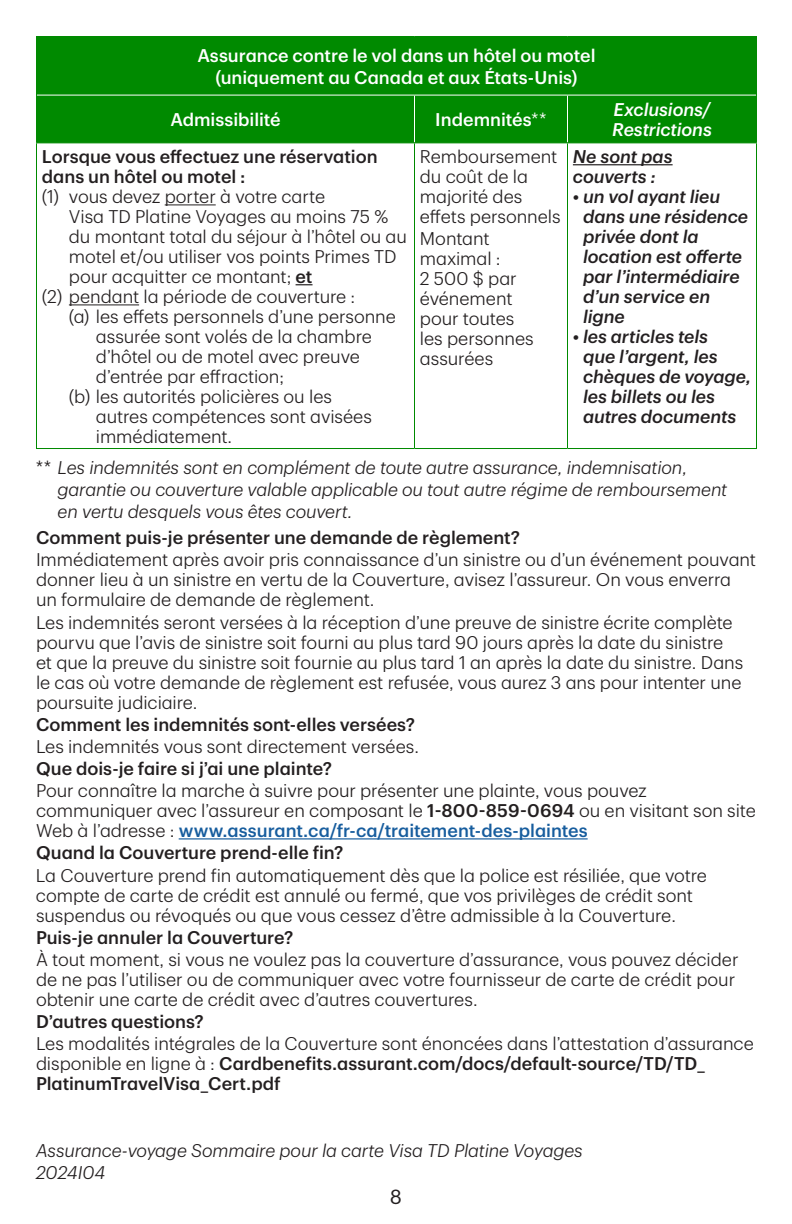
<style>
.page{position:relative;width:792px;height:1224px;background:#fff}
.page>*{position:absolute;margin:0;border:0;box-sizing:border-box;transform-origin:0 0}
.t1{font:20px "TD Graphik";color:#231f20}
.t2{font:300 18px/20px "TD Graphik";letter-spacing:-.005em;color:#231f20}
.t3{font:500 18px/20px "TD Graphik";color:#231f20}
.t4{font:italic 300 18px/22px "TD Graphik";letter-spacing:-.005em;color:#231f20}
.t5{font:italic 500 18px/20px "TD Graphik";letter-spacing:-.005em;color:#231f20}
.t6{font:500 18px/22.2px "TD Graphik";color:#fff;text-align:center}
.t7{font:italic 500 18px/20px "TD Graphik";letter-spacing:-.005em;color:#fff}
.s1{font-weight:300}
.s2{font-weight:500}
.s3{font-style:normal}
.s4{font-weight:500;color:#175d9e}
</style>
<div class="page">
<hr style="left:179px;top:838px;width:409px;height:2px;background:#175d9e">
<div style="left:37px;top:37px;width:719px;height:105px;background:#008a00"></div>
<hr style="left:37px;top:95px;width:377px;height:1px;background:#fff">
<hr style="left:414px;top:95px;width:154px;height:1px;background:#fff">
<hr style="left:414px;top:36px;width:154px;height:1px;background:#008a00">
<hr style="left:414px;top:96px;width:1px;height:46px;background:#fff">
<hr style="left:568px;top:95px;width:188px;height:1px;background:#fff">
<hr style="left:567px;top:96px;width:1px;height:46px;background:#fff">
<hr style="left:36px;top:37px;width:1px;height:58px;background:#008a00">
<hr style="left:36px;top:36px;width:378px;height:1px;background:#008a00">
<hr style="left:568px;top:36px;width:189px;height:1px;background:#008a00">
<hr style="left:756px;top:37px;width:1px;height:58px;background:#008a00">
<hr style="left:36px;top:95px;width:1px;height:47px;background:#008a00">
<hr style="left:756px;top:95px;width:1px;height:47px;background:#008a00">
<hr style="left:36px;top:143px;width:1px;height:305px;background:#008a00">
<hr style="left:36px;top:142px;width:378px;height:1px;background:#008a00">
<hr style="left:36px;top:448px;width:378px;height:1px;background:#008a00">
<hr style="left:414px;top:143px;width:1px;height:305px;background:#008a00">
<hr style="left:414px;top:142px;width:154px;height:1px;background:#008a00">
<hr style="left:414px;top:448px;width:154px;height:1px;background:#008a00">
<hr style="left:567px;top:143px;width:1px;height:305px;background:#008a00">
<hr style="left:568px;top:142px;width:189px;height:1px;background:#008a00">
<hr style="left:756px;top:143px;width:1px;height:305px;background:#008a00">
<hr style="left:568px;top:448px;width:189px;height:1px;background:#008a00">
<hr style="left:165px;top:204px;width:51px;height:1px;background:#231f20">
<svg style="left:296px;top:284px;width:17px;height:1px"></svg>
<hr style="left:69px;top:304px;width:70px;height:1px;background:#231f20">
<hr style="left:573px;top:164px;width:100px;height:1px;background:#231f20">
<p class="t6" style="left:197px;top:43px;width:400px">Assurance contre le vol dans un hôtel ou motel (uniquement au Canada et aux États‑Unis)</p>
<p class="t6" style="left:170px;top:107px;width:112px">Admissibilité</p>
<p class="t6" style="left:435px;top:107px;width:113px">Indemnités<span class="s1">**</span></p>
<p class="t7" style="left:612px;top:98px;width:101px">Exclusions/<br>Restrictions</p>
<p class="t3" style="left:42px;top:145px;width:337px">Lorsque vous effectuez une réservation dans un hôtel ou motel :</p>
<p class="t2" style="left:42px;top:185px;width:285px">(1) vous devez porter à votre carte</p>
<p class="t2" style="left:69px;top:205px;width:321px">Visa TD Platine Voyages au moins 75 %</p>
<p class="t2" style="left:69px;top:225px;width:340px">du montant total du séjour à l’hôtel ou au</p>
<p class="t2" style="left:69px;top:245px;width:329px">motel et/ou utiliser vos points Primes TD</p>
<p class="t2" style="left:69px;top:265px;width:245px">pour acquitter ce montant; <span class="s2">et</span></p>
<p class="t2" style="left:42px;top:285px;width:315px">(2) pendant la période de couverture :</p>
<p class="t2" style="left:69px;top:305px;width:329px">(a) les effets personnels d’une personne</p>
<p class="t2" style="left:96px;top:325px;width:277px">assurée sont volés de la chambre</p>
<p class="t2" style="left:96px;top:345px;width:266px">d’hôtel ou de motel avec preuve</p>
<p class="t2" style="left:96px;top:365px;width:190px">d’entrée par effraction;</p>
<p class="t2" style="left:69px;top:385px;width:265px">(b) les autorités policières ou les</p>
<p class="t2" style="left:96px;top:405px;width:278px">autres compétences sont avisées</p>
<p class="t2" style="left:96px;top:425px;width:138px">immédiatement.</p>
<p class="t2" style="left:420px;top:145px;width:142px">Remboursement du coût de la majorité des effets personnels</p>
<p class="t2" style="left:420px;top:227px;width:115px">Montant maximal :<br>2 500 $ par événement pour toutes les personnes assurées</p>
<p class="t5" style="left:573px;top:145px;width:101px">Ne sont pas couverts :</p>
<p class="t5" style="left:583px;top:185px;width:167px;text-indent:-10px">• un vol ayant lieu dans une résidence privée dont la location est offerte par l’intermédiaire d’un service en ligne</p>
<p class="t5" style="left:583px;top:325px;width:170px;text-indent:-10px">• les articles tels<br>que l’argent, les chèques de voyage, les billets ou les autres documents</p>
<p class="t4" style="left:58px;top:455px;width:671px;text-indent:-22px"><span class="s3">**</span> Les indemnités sont en complément de toute autre assurance, indemnisation, garantie ou couverture valable applicable ou tout autre régime de remboursement en vertu desquels vous êtes couvert.</p>
<p class="t3" style="left:36px;top:526px;width:486px">Comment puis‑je présenter une demande de règlement?</p>
<p class="t2" style="left:36px;top:548px;width:722px">Immédiatement après avoir pris connaissance d’un sinistre ou d’un événement pouvant donner lieu à un sinistre en vertu de la Couverture, avisez l’assureur. On vous enverra un formulaire de demande de règlement.</p>
<p class="t2" style="left:36px;top:611px;width:709px">Les indemnités seront versées à la réception d’une preuve de sinistre écrite complète pourvu que l’avis de sinistre soit fourni au plus tard 90 jours après la date du sinistre et que la preuve du sinistre soit fournie au plus tard 1 an après la date du sinistre. Dans le cas où votre demande de règlement est refusée, vous aurez 3 ans pour intenter une poursuite judiciaire.</p>
<p class="t3" style="left:36px;top:713px;width:381px">Comment les indemnités sont‑elles versées?</p>
<p class="t2" style="left:36px;top:735px;width:385px">Les indemnités vous sont directement versées.</p>
<p class="t3" style="left:36px;top:757px;width:298px">Que dois‑je faire si j’ai une plainte?</p>
<p class="t2" style="left:36px;top:779px;width:721px">Pour connaître la marche à suivre pour présenter une plainte, vous pouvez communiquer avec l’assureur en composant le <span class="s2">1‑800‑859‑0694</span> ou en visitant son site<br>Web à l’adresse : <span class="s4">www.assurant.ca/fr‑ca/traitement‑des‑plaintes</span></p>
<p class="t3" style="left:36px;top:841px;width:309px">Quand la Couverture prend‑elle fin?</p>
<p class="t2" style="left:36px;top:864px;width:672px">La Couverture prend fin automatiquement dès que la police est résiliée, que votre compte de carte de crédit est annulé ou fermé, que vos privilèges de crédit sont suspendus ou révoqués ou que vous cessez d’être admissible à la Couverture.</p>
<p class="t3" style="left:36px;top:926px;width:259px">Puis‑je annuler la Couverture?</p>
<p class="t2" style="left:36px;top:948px;width:704px">À tout moment, si vous ne voulez pas la couverture d’assurance, vous pouvez décider de ne pas l’utiliser ou de communiquer avec votre fournisseur de carte de crédit pour obtenir une carte de crédit avec d’autres couvertures.</p>
<p class="t3" style="left:36px;top:1010px;width:169px">D’autres questions?</p>
<p class="t2" style="left:36px;top:1032px;width:719px">Les modalités intégrales de la Couverture sont énoncées dans l’attestation d’assurance disponible en ligne à : <span class="s2">Cardbenefits.assurant.com/docs/default‑source/TD/TD_<br>PlatinumTravelVisa_Cert.pdf</span></p>
<p class="t4" style="left:36px;top:1138px;width:548px">Assurance‑voyage Sommaire pour la carte Visa TD Platine Voyages<br>2024I04</p>
<p class="t1" style="left:390px;top:1182px;width:14px">8</p>
</div>
